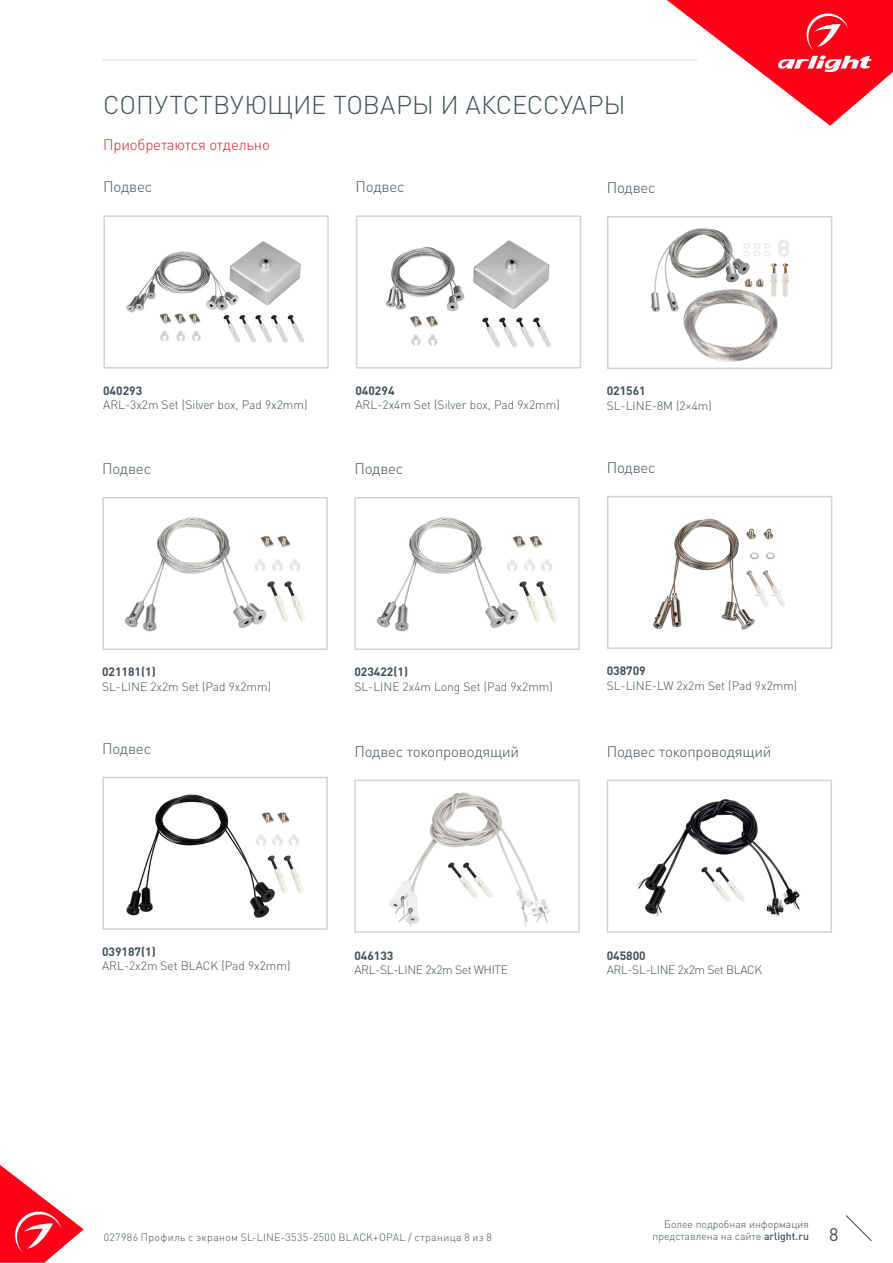
<style>
.page{position:relative;width:893px;height:1263px;background:#fff}
.page>*{position:absolute;margin:0;border:0;box-sizing:border-box;transform-origin:0 0}
.t1{font:300 25.5px "DIN Pro";color:#425159}
.t2{font:18px "DIN Pro";color:#425159}
.t3{font:300 15px "DIN Pro";letter-spacing:-.01em;color:#425159}
.t4{font:300 15px "DIN Pro";letter-spacing:-.01em;color:#d5262a}
.t5{font:300 12px "DIN Pro";color:#425159}
.t6{font:300 12px/14.4px "DIN Pro";letter-spacing:-.03em;color:#425159}
.t7{font:700 12px "DIN Pro";color:#425159}
.t8{font:300 10.5px "DIN Pro";letter-spacing:.035em;color:#425159}
.t9{font:300 10.5px "DIN Pro";letter-spacing:.015em;color:#425159}
.s1{font-weight:700}
.s2{font-weight:500}
</style>
<div class="page">
<svg style="left:0;top:1165px;width:84px;height:98px"></svg>
<svg style="left:845px;top:1215px;width:27px;height:26px"></svg>
<svg style="left:667px;top:0;width:226px;height:126px"></svg>
<hr style="left:102px;top:60px;width:595px;height:1px;background:#dcdddf">
<img style="left:126px;top:241px;width:178px;height:102px">
<div style="left:103px;top:215px;width:226px;height:153px;border:2px solid #d1d2d4"></div>
<img style="left:386px;top:240px;width:165px;height:108px">
<div style="left:356px;top:215px;width:225px;height:153px;border:2px solid #d1d2d4"></div>
<img style="left:650px;top:228px;width:139px;height:134px">
<div style="left:607px;top:216px;width:225px;height:153px;border:2px solid #d1d2d4"></div>
<img style="left:124px;top:517px;width:181px;height:115px">
<div style="left:102px;top:497px;width:226px;height:153px;border:2px solid #d1d2d4"></div>
<img style="left:126px;top:794px;width:178px;height:124px">
<div style="left:102px;top:777px;width:226px;height:153px;border:2px solid #d1d2d4"></div>
<img style="left:376px;top:517px;width:181px;height:115px">
<div style="left:354px;top:497px;width:226px;height:153px;border:2px solid #d1d2d4"></div>
<img style="left:653px;top:518px;width:132px;height:112px">
<div style="left:607px;top:496px;width:225px;height:153px;border:2px solid #d1d2d4"></div>
<img style="left:389px;top:792px;width:161px;height:135px">
<div style="left:354px;top:780px;width:226px;height:153px;border:2px solid #d1d2d4"></div>
<img style="left:636px;top:799px;width:164px;height:118px">
<div style="left:607px;top:780px;width:225px;height:153px;border:2px solid #d1d2d4"></div>
<p class="t1" style="left:103px;top:87px;width:524px">СОПУТСТВУЮЩИЕ ТОВАРЫ И АКСЕССУАРЫ</p>
<p class="t4" style="left:103px;top:134px;width:168px">Приобретаются отдельно</p>
<p class="t3" style="left:103px;top:177px;width:51px">Подвес</p>
<p class="t3" style="left:355px;top:177px;width:51px">Подвес</p>
<p class="t3" style="left:607px;top:177px;width:51px">Подвес</p>
<p class="t7" style="left:103px;top:382px;width:41px">040293</p>
<p class="t5" style="left:103px;top:397px;width:206px">ARL-3x2m Set (Silver box, Pad 9x2mm)</p>
<p class="t7" style="left:355px;top:382px;width:41px">040294</p>
<p class="t5" style="left:355px;top:397px;width:206px">ARL-2x4m Set (Silver box, Pad 9x2mm)</p>
<p class="t7" style="left:607px;top:383px;width:41px">021561</p>
<p class="t5" style="left:607px;top:397px;width:107px">SL-LINE-8M (2×4m)</p>
<p class="t3" style="left:102px;top:458px;width:51px">Подвес</p>
<p class="t3" style="left:354px;top:458px;width:51px">Подвес</p>
<p class="t3" style="left:607px;top:457px;width:51px">Подвес</p>
<p class="t7" style="left:102px;top:664px;width:55px">021181(1)</p>
<p class="t5" style="left:102px;top:678px;width:171px">SL-LINE 2x2m Set (Pad 9x2mm)</p>
<p class="t3" style="left:102px;top:738px;width:51px">Подвес</p>
<p class="t7" style="left:354px;top:664px;width:55px">023422(1)</p>
<p class="t5" style="left:354px;top:678px;width:200px">SL-LINE 2x4m Long Set (Pad 9x2mm)</p>
<p class="t7" style="left:607px;top:663px;width:41px">038709</p>
<p class="t5" style="left:607px;top:677px;width:192px">SL-LINE-LW 2x2m Set (Pad 9x2mm)</p>
<p class="t3" style="left:354px;top:741px;width:166px">Подвес токопроводящий</p>
<p class="t3" style="left:607px;top:741px;width:166px">Подвес токопроводящий</p>
<p class="t7" style="left:102px;top:943px;width:55px">039187(1)</p>
<p class="t5" style="left:102px;top:958px;width:190px">ARL-2x2m Set BLACK (Pad 9x2mm)</p>
<p class="t6" style="left:354px;top:948px;width:155px"><span class="s1">046133<br></span>ARL-SL-LINE 2x2m Set WHITE</p>
<p class="t6" style="left:607px;top:948px;width:157px"><span class="s1">045800<br></span>ARL-SL-LINE 2x2m Set BLACK</p>
<p class="t9" style="left:664px;top:1216px;width:146px">Более подробная информация</p>
<p class="t9" style="left:652px;top:1229px;width:158px">представлена на сайте <span class="s2">arlight.ru</span></p>
<p class="t8" style="left:104px;top:1230px;width:390px">027986 Профиль с экраном SL-LINE-3535-2500 BLACK+OPAL / страница 8 из 8</p>
<h2 class="t2" style="left:829px;top:1222px;width:11px">8</h2>
</div>
